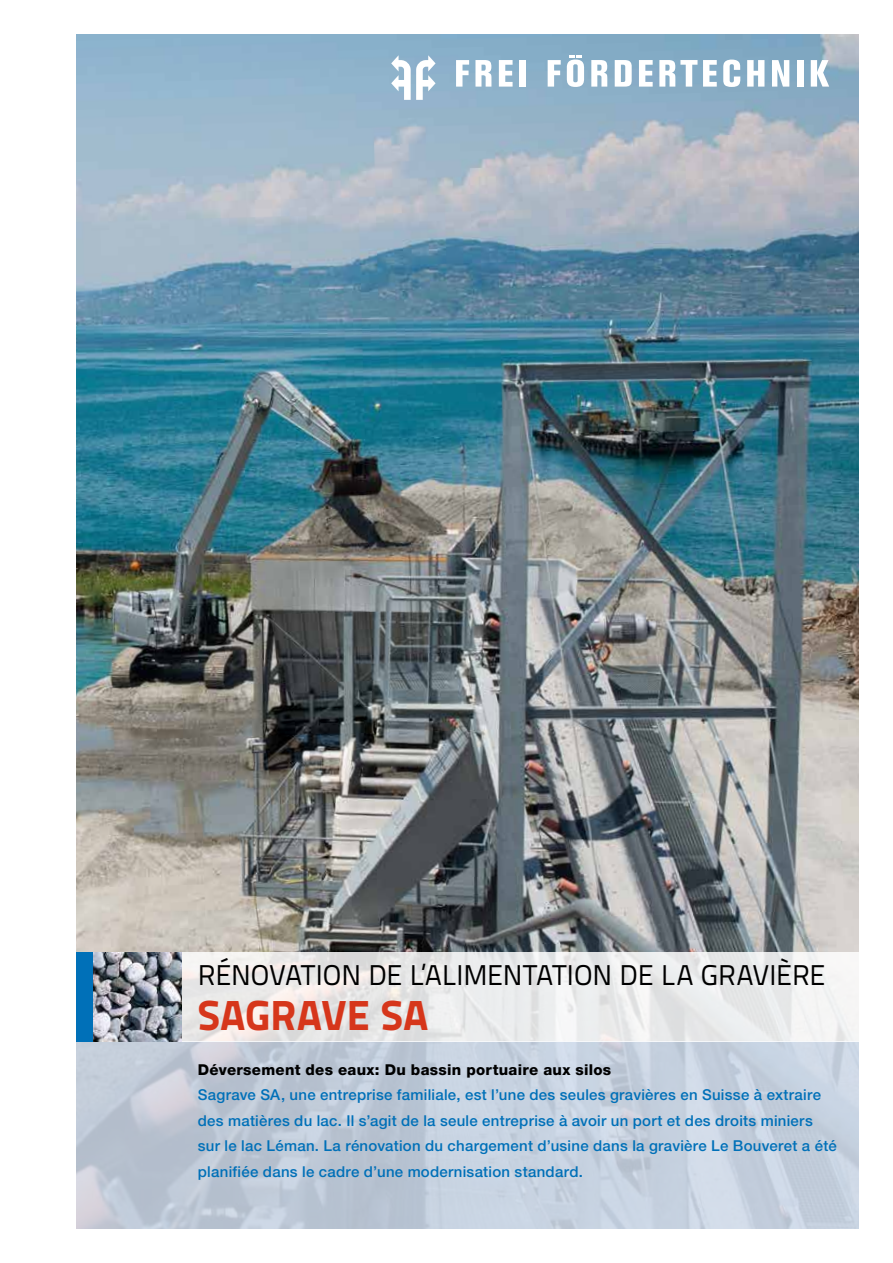
<style>
.page{position:relative;width:893px;height:1263px;background:#fff}
.page>*{position:absolute;margin:0;border:0;box-sizing:border-box;transform-origin:0 0}
.t1{font:800 42px "Titillium Text 22 L";letter-spacing:.005em;color:#d6361b}
.t2{font:28.5px "Titillium Text 22 L";letter-spacing:-.005em;color:#000}
.t3{font:500 15px/25.5px "Helvetica Neue";letter-spacing:.015em;color:#0070b8}
.t4{font:800 15px "Helvetica Neue";letter-spacing:.02em;color:#000}
</style>
<div class="page">
<img style="left:77px;top:34px;width:782px;height:918px">
<svg style="left:77px;top:1042px;width:782px;height:187px;background:#c2cddb"></svg>
<svg style="left:181px;top:952px;width:678px;height:90px;fill:#ebebeb"></svg>
<svg style="left:499px;top:60px;width:14px;height:27px"></svg>
<svg style="left:456px;top:60px;width:13px;height:27px"></svg>
<div style="left:519px;top:60px;width:7px;height:27px;background:#fff"></div>
<svg style="left:548px;top:60px;width:13px;height:27px"></svg>
<svg style="left:747px;top:60px;width:17px;height:27px"></svg>
<svg style="left:772px;top:60px;width:17px;height:27px"></svg>
<svg style="left:723px;top:60px;width:17px;height:27px"></svg>
<div style="left:797px;top:60px;width:6px;height:27px;background:#fff"></div>
<svg style="left:811px;top:60px;width:18px;height:27px"></svg>
<svg style="left:639px;top:60px;width:14px;height:27px"></svg>
<svg style="left:615px;top:60px;width:17px;height:27px"></svg>
<svg style="left:703px;top:60px;width:14px;height:27px"></svg>
<svg style="left:391px;top:55px;width:45px;height:45px"></svg>
<svg style="left:659px;top:60px;width:38px;height:27px"></svg>
<svg style="left:591px;top:60px;width:16px;height:27px"></svg>
<svg style="left:475px;top:60px;width:16px;height:27px"></svg>
<svg style="left:567px;top:55px;width:17px;height:32px"></svg>
<div style="left:77px;top:952px;width:17px;height:90px;background:#0070b8"></div>
<img style="left:94px;top:952px;width:87px;height:90px">
<h2 class="t2" style="left:198px;top:953px;width:629px">RÉNOVATION DE L’ALIMENTATION DE LA GRAVIÈRE</h2>
<h1 class="t1" style="left:198px;top:982px;width:232px">SAGRAVE SA</h1>
<p class="t4" style="left:198px;top:1060px;width:415px">Déversement des eaux: Du bassin portuaire aux silos</p>
<p class="t3" style="left:198px;top:1082px;width:640px">Sagrave SA, une entreprise familiale, est l’une des seules gravières en Suisse à extraire des matières du lac. Il s’agit de la seule entreprise à avoir un port et des droits miniers sur le lac Léman. La rénovation du chargement d’usine dans la gravière Le Bouveret a été planifiée dans le cadre d’une modernisation standard.</p>
</div>
